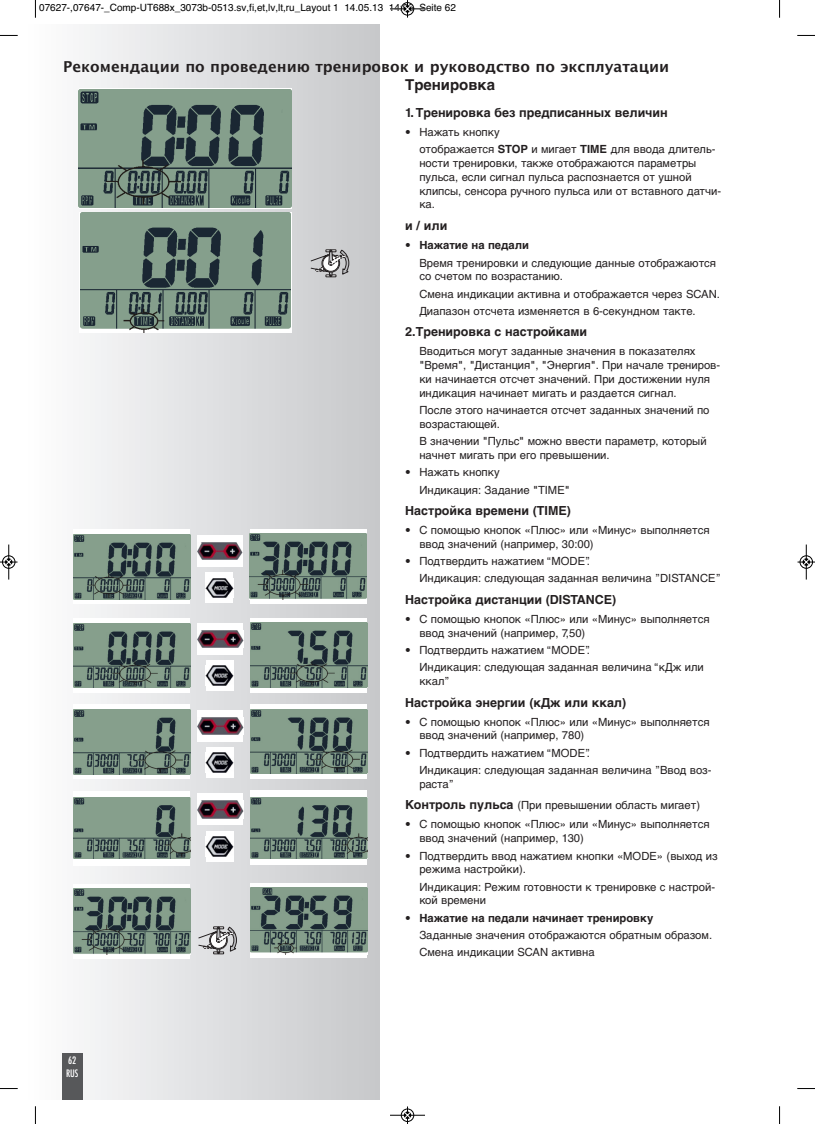
<style>
.page{position:relative;width:815px;height:1124px;background:#fff}
.page>*{position:absolute;margin:0;border:0;box-sizing:border-box;transform-origin:0 0}
.t1{font:700 15px "Lucida Grande";color:#231f20}
.t2{font:700 15px "Helvetica Cyr";color:#231f20}
.t3{font:700 12.5px "Helvetica Cyr";color:#231f20}
.t4{font:11.25px/13.8px "Helvetica Cyr Upright";color:#231f20}
.t5{font:700 11.25px "Helvetica Cyr";color:#231f20}
.t6{font:10px "Helvetica";color:#000}
.t7{font:condensed 10px/13px "Futura";color:#fff}
.s1{font-family:"Helvetica Cyr";font-weight:700}
.s2{font-family:"Helvetica Cyr Upright";font-weight:400}
.s3{font-family:"Helvetica Cyr";font-weight:700;font-size:12.5px}
</style>
<div class="page">
<div style="left:25px;top:25px;width:354px;height:1073px;background:linear-gradient(to right,#fefefe,#c6c8ca)"></div>
<div style="left:62px;top:1052px;width:21px;height:46px;background:#57585a"></div>
<div style="left:79px;top:88px;width:212px;height:120px;background:#859f8c"></div>
<img style="left:79px;top:91px;width:212px;height:116px">
<img style="left:81px;top:212px;width:210px;height:120px">
<svg style="left:311px;top:249px;width:38px;height:28px"></svg>
<div style="left:73px;top:529px;width:117px;height:75px;background:#fff"></div>
<img style="left:73px;top:534px;width:117px;height:65px">
<div style="left:250px;top:529px;width:117px;height:74px;background:#fff"></div>
<img style="left:250px;top:533px;width:117px;height:66px">
<svg style="left:199px;top:926px;width:38px;height:27px"></svg>
<div style="left:73px;top:884px;width:117px;height:74px;background:#fff"></div>
<img style="left:73px;top:888px;width:117px;height:66px">
<div style="left:250px;top:883px;width:117px;height:74px;background:#fff"></div>
<img style="left:250px;top:887px;width:117px;height:67px">
<div style="left:206px;top:572px;width:27px;height:30px;background:#fff"></div>
<img style="left:206px;top:578px;width:27px;height:19px">
<div style="left:73px;top:618px;width:117px;height:74px;background:#fff"></div>
<img style="left:73px;top:623px;width:117px;height:64px">
<div style="left:250px;top:618px;width:117px;height:74px;background:#fff"></div>
<img style="left:250px;top:622px;width:117px;height:65px">
<svg style="left:73px;top:704px;width:117px;height:74px"></svg>
<img style="left:73px;top:709px;width:117px;height:64px">
<div style="left:250px;top:704px;width:117px;height:74px;background:#fff"></div>
<img style="left:250px;top:709px;width:117px;height:64px">
<div style="left:73px;top:790px;width:117px;height:75px;background:#fff"></div>
<img style="left:73px;top:797px;width:117px;height:61px">
<svg style="left:250px;top:790px;width:117px;height:74px"></svg>
<img style="left:250px;top:797px;width:117px;height:60px">
<div style="left:197px;top:535px;width:46px;height:31px;background:#fff"></div>
<img style="left:197px;top:542px;width:46px;height:17px">
<div style="left:206px;top:660px;width:28px;height:30px;background:#fff"></div>
<img style="left:206px;top:665px;width:28px;height:20px">
<div style="left:197px;top:623px;width:46px;height:31px;background:#fff"></div>
<img style="left:197px;top:630px;width:46px;height:17px">
<div style="left:206px;top:747px;width:28px;height:30px;background:#fff"></div>
<img style="left:206px;top:752px;width:28px;height:20px">
<div style="left:197px;top:710px;width:46px;height:31px;background:#fff"></div>
<img style="left:197px;top:717px;width:46px;height:17px">
<div style="left:206px;top:831px;width:28px;height:30px;background:#fff"></div>
<img style="left:206px;top:836px;width:28px;height:20px">
<div style="left:197px;top:793px;width:46px;height:32px;background:#fff"></div>
<img style="left:197px;top:800px;width:46px;height:17px">
<svg style="left:35px;top:0;width:1px;height:18px"></svg>
<svg style="left:0;top:35px;width:18px;height:1px"></svg>
<svg style="left:779px;top:0;width:1px;height:18px"></svg>
<svg style="left:797px;top:35px;width:18px;height:1px"></svg>
<svg style="left:35px;top:1106px;width:1px;height:17px"></svg>
<svg style="left:0;top:1088px;width:18px;height:1px"></svg>
<svg style="left:779px;top:1106px;width:1px;height:17px"></svg>
<svg style="left:797px;top:1088px;width:18px;height:1px"></svg>
<div style="left:401px;top:2px;width:13px;height:14px;border:1px solid #fff;border-radius:50%"></div>
<hr style="left:390px;top:9px;width:35px;height:1px;background:#000">
<div style="left:401px;top:2px;width:13px;height:13px;border:1px solid #000;border-radius:50%"></div>
<svg style="left:404px;top:0;width:7px;height:18px"></svg>
<hr style="left:390px;top:1114px;width:35px;height:1px;background:#000">
<div style="left:401px;top:1108px;width:13px;height:13px;border:1px solid #000;border-radius:50%"></div>
<svg style="left:404px;top:1106px;width:7px;height:17px"></svg>
<hr style="left:9px;top:544px;width:1px;height:35px;background:#000">
<div style="left:2px;top:555px;width:13px;height:13px;border:1px solid #000;border-radius:50%"></div>
<svg style="left:0;top:558px;width:18px;height:7px"></svg>
<hr style="left:806px;top:544px;width:1px;height:35px;background:#000">
<div style="left:800px;top:555px;width:13px;height:13px;border:1px solid #000;border-radius:50%"></div>
<svg style="left:798px;top:558px;width:17px;height:7px"></svg>
<p class="t6" style="left:39px;top:2px;width:418px">07627-,07647-_Comp-UT688x_3073b-0513.sv,fi,et,lv,lt,ru_Layout 1 14.05.13 14:06 Seite 62</p>
<h1 class="t1" style="left:63px;top:58px;width:608px">Рекомендации по проведению тренировок и руководство по эксплуатации</h1>
<h1 class="t2" style="left:405px;top:79px;width:91px">Тренировка</h1>
<p class="t3" style="left:405px;top:108px;width:264px">1.Тренировка без предписанных величин</p>
<p class="t4" style="left:419px;top:124px;width:298px;line-height:17.2px;text-indent:-14px">• Нажать кнопку<br>отображается <span class="s1">STOP</span> и мигает <span class="s1">TIME</span> для ввода длитель-</p>
<p class="t4" style="left:419px;top:157px;width:303px">ности тренировки, также отображаются параметры пульса, если сигнал пульса распознается от ушной клипсы, сенсора ручного пульса или от вставного датчи&shy;ка.</p>
<p class="t3" style="left:405px;top:221px;width:44px">и / или</p>
<p class="t5" style="left:405px;top:241px;width:125px"><span class="s2">•</span> Нажатие на педали</p>
<p class="t4" style="left:419px;top:257px;width:298px">Время тренировки и следующие данные отображаются со счетом по возрастанию.</p>
<p class="t4" style="left:419px;top:286px;width:302px;line-height:17.2px">Смена индикации активна и отображается через SCAN.<br>Диапазон отсчета изменяется в 6-секундном такте.</p>
<p class="t3" style="left:405px;top:327px;width:183px">2.Тренировка с настройками</p>
<p class="t4" style="left:419px;top:345px;width:302px">Вводиться могут заданные значения в показателях "Время", "Дистанция", "Энергия". При начале трениров&shy;ки начинается отсчет значений. При достижении нуля индикация начинает мигать и раздается сигнал.</p>
<p class="t4" style="left:419px;top:404px;width:292px">После этого начинается отсчет заданных значений по возрастающей.</p>
<p class="t4" style="left:419px;top:435px;width:289px">В значении "Пульс" можно ввести параметр, который начнет мигать при его превышении.</p>
<p class="t4" style="left:419px;top:464px;width:152px;line-height:17.2px;text-indent:-14px">• Нажать кнопку<br>Индикация: Задание "TIME"</p>
<p class="t3" style="left:405px;top:506px;width:167px">Настройка времени (TIME)</p>
<p class="t4" style="left:419px;top:524px;width:292px;text-indent:-14px">• С помощью кнопок «Плюс» или «Минус» выполняется ввод значений (например, 30:00)</p>
<p class="t4" style="left:419px;top:553px;width:303px;line-height:17.2px;text-indent:-14px">• Подтвердить нажатием “MODE”.<br>Индикация: следующая заданная величина ”DISTANCE”</p>
<p class="t3" style="left:405px;top:595px;width:213px">Настройка дистанции (DISTANCE)</p>
<p class="t4" style="left:419px;top:613px;width:292px;text-indent:-14px">• С помощью кнопок «Плюс» или «Минус» выполняется ввод значений (например, 7,50)</p>
<p class="t4" style="left:419px;top:642px;width:286px;line-height:17.2px;text-indent:-14px">• Подтвердить нажатием “MODE”.<br>Индикация: следующая заданная величина “кДж или</p>
<p class="t4" style="left:419px;top:675px;width:32px">ккал”</p>
<p class="t3" style="left:405px;top:697px;width:223px">Настройка энергии (кДж или ккал)</p>
<p class="t4" style="left:419px;top:715px;width:292px;text-indent:-14px">• С помощью кнопок «Плюс» или «Минус» выполняется ввод значений (например, 780)</p>
<p class="t4" style="left:419px;top:745px;width:294px;line-height:17.2px;text-indent:-14px">• Подтвердить нажатием “MODE”.<br>Индикация: следующая заданная величина ”Ввод воз-</p>
<p class="t4" style="left:405px;top:774px;width:296px;line-height:21.5px;text-indent:14px">раста”<br><span class="s3">Контроль пульса</span> (При превышении область мигает)</p>
<p class="t4" style="left:419px;top:818px;width:292px;text-indent:-14px">• С помощью кнопок «Плюс» или «Минус» выполняется ввод значений (например, 130)</p>
<p class="t4" style="left:419px;top:849px;width:300px;text-indent:-14px">• Подтвердить ввод нажатием кнопки «MODE» (выход из режима настройки).</p>
<p class="t4" style="left:419px;top:880px;width:297px">Индикация: Режим готовности к тренировке с настрой&shy;кой времени</p>
<p class="t5" style="left:405px;top:913px;width:250px"><span class="s2">•</span> Нажатие на педали начинает тренировку</p>
<p class="t4" style="left:419px;top:927px;width:294px;line-height:17.2px">Заданные значения отображаются обратным образом.<br>Смена индикации SCAN активна</p>
<p class="t7" style="left:66px;top:1054px;width:14px">62<br>RUS</p>
</div>
